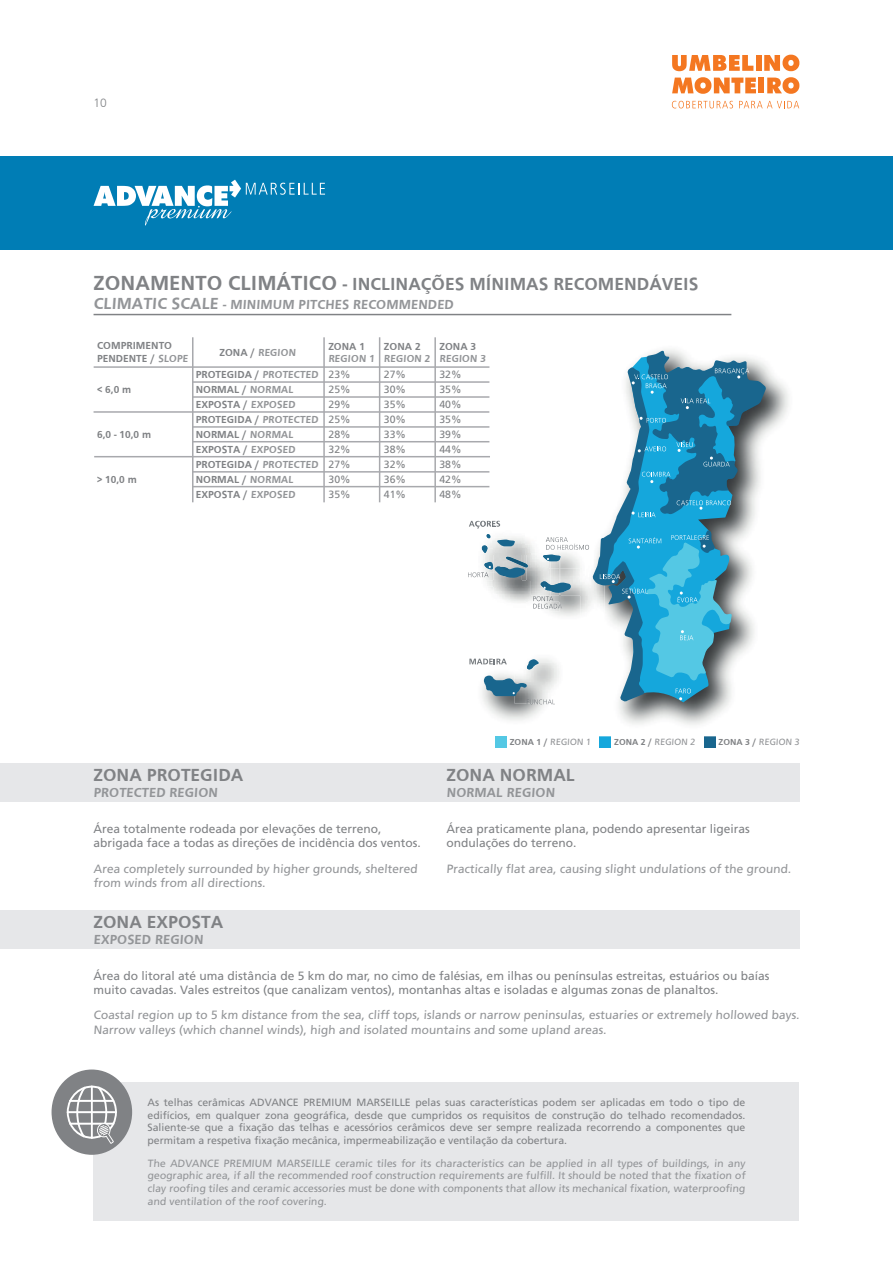
<style>
.page{position:relative;width:893px;height:1263px;background:#fff}
.page>*{position:absolute;margin:0;border:0;box-sizing:border-box;transform-origin:0 0}
.t1{font:700 18px "Frutiger";color:#808285}
.t2{font:700 13.5px "Frutiger";color:#939598}
.t3{font:12px/14.4px "Frutiger";color:#808285}
.t4{font:12px/14.4px "Frutiger";color:#939598}
.t5{font:300 12px "Frutiger";color:#808285}
.t6{font:10.5px/12.6px "Frutiger";color:#808285;text-align:justify}
.t7{font:10.5px/12.6px "Frutiger";color:#939598;text-align:justify}
.t8{font:700 10.5px/15px "Frutiger";color:#808285}
.t9{font:700 10.5px "Frutiger";color:#939598}
.t10{font:9px "Frutiger";color:#939598}
.s1{font-size:21px}
.s2{font-size:16.5px}
.s3{color:#939598}
.s4{color:#808285}
.s5{font-weight:700;color:#808285}
</style>
<div class="page">
<div style="left:0;top:156px;width:893px;height:93px;background:#007db5"></div>
<svg style="left:672px;top:55px;width:81px;height:16px"></svg>
<div style="left:756px;top:55px;width:6px;height:16px;background:#f47721"></div>
<svg style="left:764px;top:55px;width:35px;height:16px"></svg>
<svg style="left:672px;top:77px;width:84px;height:17px"></svg>
<div style="left:758px;top:78px;width:6px;height:15px;background:#f47721"></div>
<svg style="left:767px;top:77px;width:32px;height:17px"></svg>
<svg style="left:672px;top:101px;width:61px;height:7px"></svg>
<svg style="left:739px;top:101px;width:60px;height:7px"></svg>
<svg style="left:94px;top:180px;width:231px;height:46px"></svg>
<hr style="left:94px;top:314px;width:637px;height:1px;background:#808285">
<hr style="left:323px;top:337px;width:2px;height:165px;background:#a8a9ad">
<hr style="left:379px;top:337px;width:1px;height:165px;background:#a8a9ad">
<hr style="left:434px;top:337px;width:2px;height:165px;background:#a8a9ad">
<hr style="left:193px;top:381px;width:296px;height:2px;background:#a8a9ad">
<hr style="left:94px;top:366px;width:395px;height:2px;background:#a8a9ad">
<hr style="left:193px;top:426px;width:296px;height:2px;background:#a8a9ad">
<hr style="left:193px;top:471px;width:296px;height:2px;background:#a8a9ad">
<hr style="left:193px;top:396px;width:296px;height:2px;background:#a8a9ad">
<hr style="left:193px;top:441px;width:296px;height:1px;background:#a8a9ad">
<hr style="left:193px;top:486px;width:296px;height:1px;background:#a8a9ad">
<hr style="left:94px;top:411px;width:395px;height:2px;background:#a8a9ad">
<hr style="left:94px;top:456px;width:396px;height:1px;background:#a8a9ad">
<hr style="left:192px;top:337px;width:1px;height:165px;background:#a8a9ad">
<div style="left:0;top:763px;width:799px;height:39px;background:#e6e7e9"></div>
<div style="left:0;top:910px;width:799px;height:39px;background:#e6e7e9"></div>
<div style="left:94px;top:1082px;width:705px;height:138px;background:#e6e7e9"></div>
<div style="left:52px;top:1069px;width:80px;height:86px;background:#808285;border-radius:50%"></div>
<svg style="left:67px;top:1086px;width:50px;height:58px"></svg>
<div style="left:495px;top:736px;width:12px;height:12px;background:#54c8e4"></div>
<div style="left:600px;top:736px;width:11px;height:12px;background:#15a7dc"></div>
<div style="left:704px;top:736px;width:12px;height:12px;background:#19668e"></div>
<img style="left:485px;top:704px;width:70px;height:17px">
<img style="left:619px;top:349px;width:170px;height:376px">
<svg style="left:468px;top:350px;width:298px;height:354px"></svg>
<p class="t5" style="left:94px;top:96px;width:15px">10</p>
<h1 class="t1" style="left:94px;top:273px;width:606px"><span class="s1">ZONAMENTO CLIMÁTICO</span> - INCLINAÇÕES MÍNIMAS RECOMENDÁVEIS</h1>
<p class="t2" style="left:94px;top:296px;width:363px"><span class="s2">CLIMATIC SCALE</span> - MINIMUM PITCHES RECOMMENDED</p>
<p class="t8" style="left:97px;top:339px;width:93px;line-height:12.6px">COMPRIMENTO<br>PENDENTE / <span class="s3">SLOPE</span></p>
<p class="t8" style="left:384px;top:338px;width:38px">ZONA 2</p>
<p class="t8" style="left:328px;top:338px;width:38px">ZONA 1</p>
<p class="t9" style="left:328px;top:353px;width:49px">REGION 1</p>
<p class="t9" style="left:219px;top:346px;width:79px"><span class="s4">ZONA /</span> REGION</p>
<p class="t9" style="left:384px;top:353px;width:49px">REGION 2</p>
<p class="t8" style="left:439px;top:338px;width:38px">ZONA 3</p>
<p class="t9" style="left:439px;top:353px;width:49px">REGION 3</p>
<p class="t8" style="left:97px;top:382px;width:36px">&lt; 6,0 m</p>
<p class="t8" style="left:97px;top:427px;width:56px">6,0 - 10,0 m</p>
<p class="t8" style="left:97px;top:471px;width:41px">&gt; 10,0 m</p>
<p class="t8" style="left:196px;top:367px;width:125px">PROTEGIDA / <span class="s3">PROTECTED<br></span>NORMAL / <span class="s3">NORMAL<br></span>EXPOSTA / <span class="s3">EXPOSED<br></span>PROTEGIDA / <span class="s3">PROTECTED<br></span>NORMAL / <span class="s3">NORMAL<br></span>EXPOSTA / <span class="s3">EXPOSED<br></span>PROTEGIDA / <span class="s3">PROTECTED<br></span>NORMAL / <span class="s3">NORMAL<br></span>EXPOSTA / <span class="s3">EXPOSED</span></p>
<p class="t6" style="left:329px;top:368px;width:24px">23%</p>
<p class="t6" style="left:384px;top:368px;width:24px">27%</p>
<p class="t6" style="left:439px;top:368px;width:24px">32%</p>
<p class="t6" style="left:329px;top:413px;width:24px">25%</p>
<p class="t6" style="left:384px;top:413px;width:24px">30%</p>
<p class="t6" style="left:439px;top:413px;width:24px">35%</p>
<p class="t6" style="left:329px;top:458px;width:24px">27%</p>
<p class="t6" style="left:384px;top:458px;width:24px">32%</p>
<p class="t6" style="left:439px;top:458px;width:24px">38%</p>
<p class="t6" style="left:329px;top:383px;width:24px">25%</p>
<p class="t6" style="left:384px;top:383px;width:24px">30%</p>
<p class="t6" style="left:439px;top:383px;width:24px">35%</p>
<p class="t6" style="left:329px;top:428px;width:24px">28%</p>
<p class="t6" style="left:384px;top:428px;width:24px">33%</p>
<p class="t6" style="left:439px;top:428px;width:24px">39%</p>
<p class="t6" style="left:329px;top:473px;width:24px">30%</p>
<p class="t6" style="left:384px;top:473px;width:24px">36%</p>
<p class="t6" style="left:439px;top:473px;width:24px">42%</p>
<p class="t6" style="left:329px;top:398px;width:24px">29%</p>
<p class="t6" style="left:384px;top:398px;width:24px">35%</p>
<p class="t6" style="left:439px;top:398px;width:24px">40%</p>
<p class="t6" style="left:329px;top:443px;width:24px">32%</p>
<p class="t6" style="left:384px;top:443px;width:24px">38%</p>
<p class="t6" style="left:439px;top:443px;width:24px">44%</p>
<p class="t6" style="left:329px;top:488px;width:24px">35%</p>
<p class="t6" style="left:384px;top:488px;width:24px">41%</p>
<p class="t6" style="left:439px;top:488px;width:24px">48%</p>
<h1 class="t1" style="left:94px;top:764px;width:151px">ZONA PROTEGIDA</h1>
<p class="t2" style="left:94px;top:785px;width:127px">PROTECTED REGION</p>
<p class="t10" style="left:510px;top:737px;width:83px"><span class="s5">ZONA 1 /</span> REGION 1</p>
<p class="t10" style="left:614px;top:737px;width:83px"><span class="s5">ZONA 2 /</span> REGION 2</p>
<p class="t10" style="left:719px;top:737px;width:83px"><span class="s5">ZONA 3 /</span> REGION 3</p>
<h1 class="t1" style="left:446px;top:764px;width:130px">ZONA NORMAL</h1>
<p class="t2" style="left:446px;top:785px;width:111px">NORMAL REGION</p>
<p class="t3" style="left:94px;top:821px;width:329px">Área totalmente rodeada por elevações de terreno, abrigada face a todas as direções de incidência dos ventos.</p>
<p class="t4" style="left:94px;top:861px;width:327px">Area completely surrounded by higher grounds, sheltered from winds from all directions.</p>
<h1 class="t1" style="left:94px;top:911px;width:131px">ZONA EXPOSTA</h1>
<p class="t2" style="left:94px;top:931px;width:112px">EXPOSED REGION</p>
<p class="t3" style="left:446px;top:821px;width:305px">Área praticamente plana, podendo apresentar ligeiras ondulações do terreno.</p>
<p class="t4" style="left:446px;top:861px;width:347px">Practically flat area, causing slight undulations of the ground.</p>
<p class="t3" style="left:94px;top:968px;width:677px">Área do litoral até uma distância de 5 km do mar, no cimo de falésias, em ilhas ou penínsulas estreitas, estuários ou baías muito cavadas. Vales estreitos (que canalizam ventos), montanhas altas e isoladas e algumas zonas de planaltos.</p>
<p class="t4" style="left:94px;top:1008px;width:708px">Coastal region up to 5 km distance from the sea, cliff tops, islands or narrow peninsulas, estuaries or extremely hollowed bays.<br>Narrow valleys (which channel winds), high and isolated mountains and some upland areas.</p>
<p class="t6" style="left:148px;top:1096px;width:599px">As telhas cerâmicas ADVANCE PREMIUM MARSEILLE pelas suas características podem ser aplicadas em todo o tipo de edifícios, em qualquer zona geográfica, desde que cumpridos os requisitos de construção do telhado recomendados.<br>Saliente-se que a fixação das telhas e acessórios cerâmicos deve ser sempre realizada recorrendo a componentes que permitam a respetiva fixação mecânica, impermeabilização e ventilação da cobertura.</p>
<p class="t7" style="left:148px;top:1157px;width:600px">The ADVANCE PREMIUM MARSEILLE ceramic tiles for its characteristics can be applied in all types of buildings, in any geographic area, if all the recommended roof construction requirements are fulfill. It should be noted that the fixation of clay roofing tiles and ceramic accessories must be done with components that allow its mechanical fixation, waterproofing and ventilation of the roof covering.</p>
</div>
